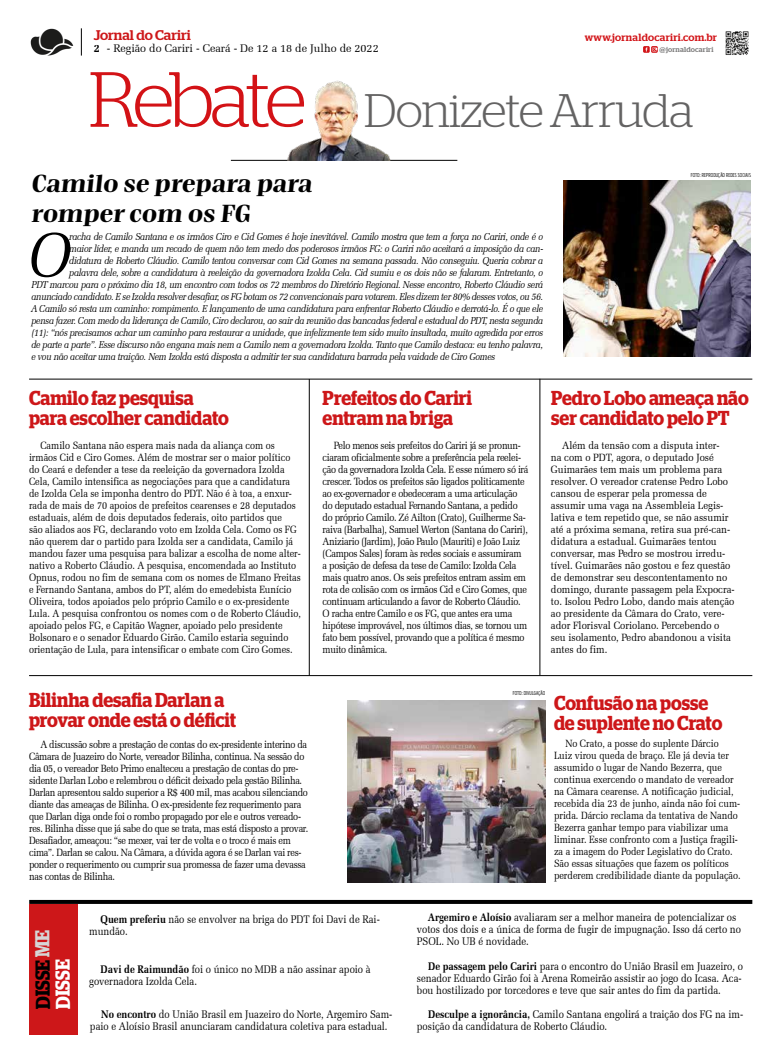
<style>
.page{position:relative;width:780px;height:1063px;background:#fff}
.page>*{position:absolute;margin:0;border:0;box-sizing:border-box;transform-origin:0 0}
.t1{font:italic 62.4px "Zapf Elliptical 711 BT";color:#000;scale:.9 1}
.t2{font:300 47px "Stag";letter-spacing:-.02em;color:#646363}
.t3{font:800 23px/30px "Bridge Head";color:#000;scale:1.22 1}
.t4{font:600 20.2px/20px "Stag";color:#cd1719;scale:.89 1}
.t5{font:600 20.2px/20px "Stag";color:#000;scale:.89 1}
.t6{font:500 14px "Stag";color:#cd1719}
.t7{font:11px/12px "Zapf Elliptical 711 BT";color:#000;scale:.88 1}
.t8{font:11px "Zapf Elliptical 711 BT";color:#000}
.t9{font:700 11px "Zapf Elliptical 711 BT";color:#000}
.t10{font:10.5px/12px "Zapf Elliptical 711 BT";letter-spacing:-.03em;color:#000;scale:.88 1}
.t11{font:10.5px/12px "Zapf Elliptical 711 BT";color:#000;scale:.88 1}
.t12{font:10.5px/12px "Zapf Elliptical 711 BT";color:#000;scale:.92 1}
.t13{font:500 10.4px "Stag";letter-spacing:.025em;color:#d21418}
.t14{font:italic 10px "Zapf Elliptical 711 BT";letter-spacing:-.03em;color:#000;scale:.9 1}
.t15{font:500 7.2px "Stag";letter-spacing:.025em;color:#7c7b7b}
.t16{font:300 5.3px "Antenna Extra Cond";letter-spacing:.025em;color:#000}
.s1{font-size:78px;color:#d31216}
.s2{color:#d6d6d6}
.s3{color:#fff}
.s4{font-weight:700}
</style>
<div class="page">
<img style="left:30px;top:28px;width:43px;height:28px">
<svg style="left:81px;top:28px;width:1px;height:28px"></svg>
<img style="left:725px;top:31px;width:24px;height:24px">
<div style="left:643px;top:46px;width:6px;height:7px;background:#d21418"></div>
<svg style="left:651px;top:46px;width:6px;height:7px"></svg>
<svg style="left:645px;top:47px;width:12px;height:5px"></svg>
<hr style="left:231px;top:160px;width:226px;height:1px;background:#000">
<img style="left:285px;top:80px;width:109px;height:80px">
<hr style="left:29px;top:379px;width:723px;height:1px;background:#000">
<hr style="left:29px;top:675px;width:723px;height:1px;background:#000">
<svg style="left:29px;top:900px;width:723px;height:4px;background:#040404"></svg>
<hr style="left:309px;top:379px;width:1px;height:297px;background:#000">
<hr style="left:539px;top:379px;width:1px;height:296px;background:#000">
<div style="left:29px;top:904px;width:49px;height:130px;background:#cd1719"></div>
<img style="left:563px;top:181px;width:187px;height:175px">
<img style="left:347px;top:700px;width:198px;height:182px">
<h3 class="t6" style="left:94px;top:27px;width:98px">Jornal do Cariri</h3>
<p class="t8" style="left:107px;top:42px;width:273px">- Região do Cariri - Ceará - De 12 a 18 de Julho de 2022</p>
<p class="t13" style="left:584px;top:32px;width:134px">www.jornaldocariri.com.br</p>
<p class="t9" style="left:94px;top:42px;width:8px">2</p>
<p class="t15" style="left:659px;top:45px;width:55px">@jornaldocariri</p>
<h2 class="t2" style="left:89px;top:84px;width:606px"><span class="s1">Rebate</span> Donizete Arruda</h2>
<h3 class="t3" style="left:31px;top:168px;width:234px">Camilo se prepara para romper com os FG</h3>
<h1 class="t1" style="left:28px;top:218px;width:49px">O</h1>
<p class="t14" style="left:69px;top:231px;width:528px">racha de Camilo Santana e os irmãos Ciro e Cid Gomes é hoje inevitável. Camilo mostra que tem a força no Cariri, onde é o</p>
<p class="t14" style="left:69px;top:243px;width:528px">maior líder, e manda um recado de quem não tem medo dos poderosos irmãos FG: o Cariri não aceitará a imposição da can-</p>
<p class="t14" style="left:69px;top:255px;width:528px">didatura de Roberto Cláudio. Camilo tentou conversar com Cid Gomes na semana passada. Não conseguiu. Queria cobrar a</p>
<p class="t14" style="left:69px;top:267px;width:528px">palavra dele, sobre a candidatura à reeleição da governadora Izolda Cela. Cid sumiu e os dois não se falaram. Entretanto, o</p>
<p class="t14" style="left:31px;top:279px;width:570px">PDT marcou para o próximo dia 18, um encontro com todos os 72 membros do Diretório Regional. Nesse encontro, Roberto Cláudio será</p>
<p class="t14" style="left:31px;top:291px;width:570px">anunciado candidato. E se Izolda resolver desafiar, os FG botam os 72 convencionais para votarem. Eles dizem ter 80% desses votos, ou 56.</p>
<p class="t14" style="left:31px;top:303px;width:570px">A Camilo só resta um caminho: rompimento. E lançamento de uma candidatura para enfrentar Roberto Cláudio e derrotá-lo. É o que ele</p>
<p class="t14" style="left:31px;top:315px;width:570px">pensa fazer. Com medo da liderança de Camilo, Ciro declarou, ao sair da reunião das bancadas federal e estadual do PDT, nesta segunda</p>
<p class="t14" style="left:31px;top:327px;width:570px">(11): “nós precisamos achar um caminho para restaurar a unidade, que infelizmente tem sido muito insultada, muito agredida por erros</p>
<p class="t14" style="left:31px;top:339px;width:570px">de parte a parte”. Esse discurso não engana mais nem a Camilo nem a governadora Izolda. Tanto que Camilo destaca: eu tenho palavra,</p>
<p class="t14" style="left:31px;top:351px;width:517px">e vou não aceitar uma traição. Nem Izolda está disposta a admitir ter sua candidatura barrada pela vaidade de Ciro Gomes</p>
<p class="t16" style="left:690px;top:172px;width:62px">FOTO: REPRODUÇÃO REDES SOCIAIS</p>
<h3 class="t4" style="left:29px;top:388px;width:226px">Camilo faz pesquisa para escolher candidato</h3>
<h3 class="t4" style="left:322px;top:388px;width:169px">Prefeitos do Cariri entram na briga</h3>
<h3 class="t4" style="left:551px;top:388px;width:223px">Pedro Lobo ameaça não ser candidato pelo PT</h3>
<p class="t11" style="left:29px;top:439px;width:310px;text-indent:11px">Camilo Santana não espera mais nada da aliança com os irmãos Cid e Ciro Gomes. Além de mostrar ser o maior político do Ceará e defender a tese da reeleição da governadora Izolda Cela, Camilo intensifica as negociações para que a candidatura de Izolda Cela se imponha dentro do PDT. Não é à toa, a enxur&shy;rada de mais de 70 apoios de prefeitos cearenses e 28 deputados estaduais, além de dois deputados federais, oito partidos que<br>são aliados aos FG, declarando voto em Izolda Cela. Como os FG não querem dar o partido para Izolda ser a candidata, Camilo já mandou fazer uma pesquisa para balizar a escolha de nome alter&shy;nativo a Roberto Cláudio. A pesquisa, encomendada ao Instituto Opnus, rodou no fim de semana com os nomes de Elmano Freitas e Fernando Santana, ambos do PT, além do emedebista Eunício Oliveira, todos apoiados pelo próprio Camilo e o ex-presidente Lula. A pesquisa confrontou os nomes com o de Roberto Cláudio, apoiado pelos FG, e Capitão Wagner, apoiado pelo presidente Bolsonaro e o senador Eduardo Girão. Camilo estaria seguindo orientação de Lula, para intensificar o embate com Ciro Gomes.</p>
<p class="t10" style="left:322px;top:439px;width:235px;text-indent:11px">Pelo menos seis prefeitos do Cariri já se pronun&shy;ciaram oficialmente sobre a preferência pela reelei&shy;ção da governadora Izolda Cela. E esse número só irá crescer. Todos os prefeitos são ligados politicamente ao ex-governador e obedeceram a uma articulação do deputado estadual Fernando Santana, a pedido do próprio Camilo. Zé Ailton (Crato), Guilherme Sa&shy;raiva (Barbalha), Samuel Werton (Santana do Cariri), Aniziario (Jardim), João Paulo (Mauriti) e João Luiz (Campos Sales) foram às redes sociais e assumiram a posição de defesa da tese de Camilo: Izolda Cela mais quatro anos. Os seis prefeitos entram assim em rota de colisão com os irmãos Cid e Ciro Gomes, que continuam articulando a favor de Roberto Cláudio.<br>O racha entre Camilo e os FG, que antes era uma hipótese improvável, nos últimos dias, se tornou um fato bem possível, provando que a política é mesmo muito dinâmica.</p>
<p class="t12" style="left:551px;top:439px;width:201px;text-indent:11px">Além da tensão com a disputa inter-<br>na com o PDT, agora, o deputado José Guimarães tem mais um problema para resolver. O vereador cratense Pedro Lobo cansou de esperar pela promessa de assumir uma vaga na Assembleia Legis&shy;lativa e tem repetido que, se não assumir até a próxima semana, retira sua pré-can&shy;didatura a estadual. Guimarães tentou conversar, mas Pedro se mostrou irredu&shy;tível. Guimarães não gostou e fez questão de demonstrar seu descontentamento no domingo, durante passagem pela Expocra&shy;to. Isolou Pedro Lobo, dando mais atenção ao presidente da Câmara do Crato, vere&shy;ador Florisval Coriolano. Percebendo o seu isolamento, Pedro abandonou a visita antes do fim.</p>
<p class="t16" style="left:512px;top:690px;width:34px">FOTO: DIVULGAÇÃO</p>
<h3 class="t4" style="left:29px;top:690px;width:234px">Bilinha desafia Darlan a provar onde está o déficit</h3>
<h3 class="t4" style="left:554px;top:692px;width:191px">Confusão na posse de suplente no Crato</h3>
<p class="t10" style="left:29px;top:738px;width:319px;text-indent:11px">A discussão sobre a prestação de contas do ex-presidente interino da Câmara de Juazeiro do Norte, vereador Bilinha, continua. Na sessão do dia 05, o vereador Beto Primo enalteceu a prestação de contas do pre&shy;sidente Darlan Lobo e relembrou o déficit deixado pela gestão Bilinha.<br>Darlan apresentou saldo superior a R$ 400 mil, mas acabou silenciando diante das ameaças de Bilinha. O ex-presidente fez requerimento para que Darlan diga onde foi o rombo propagado por ele e outros vereado&shy;res. Bilinha disse que já sabe do que se trata, mas está disposto a provar.<br>Desafiador, ameaçou: “se mexer, vai ter de volta e o troco é mais em cima”. Darlan se calou. Na Câmara, a dúvida agora é se Darlan vai res&shy;ponder o requerimento ou cumprir sua promessa de fazer uma devassa nas contas de Bilinha.</p>
<p class="t11" style="left:554px;top:737px;width:214px;text-indent:11px">No Crato, a posse do suplente Dárcio<br>Luiz virou queda de braço. Ele já devia ter assumido o lugar de Nando Bezerra, que continua exercendo o mandato de vereador na Câmara cearense. A notificação judicial, recebida dia 23 de junho, ainda não foi cum&shy;prida. Dárcio reclama da tentativa de Nando Bezerra ganhar tempo para viabilizar uma liminar. Esse confronto com a Justiça fragili&shy;za a imagem do Poder Legislativo do Crato.<br>São essas situações que fazem os políticos perderem credibilidade diante da população.</p>
<h3 class="t5" style="left:33px;top:1009px;width:90px;rotate:-91deg">DISSE <span class="s2">ME<br></span><span class="s3">DISSE</span></h3>
<p class="t7" style="left:89px;top:913px;width:332px;text-indent:11px"><span class="s4">Quem preferiu</span> não se envolver na briga do PDT foi Davi de Rai&shy;mundão.</p>
<p class="t7" style="left:417px;top:911px;width:370px;text-indent:11px"><span class="s4">Argemiro e Aloísio</span> avaliaram ser a melhor maneira de potencializar os votos dos dois e a única de forma de fugir de impugnação. Isso dá certo no<br>PSOL. No UB é novidade.</p>
<p class="t7" style="left:89px;top:964px;width:321px;text-indent:11px"><span class="s4">Davi de Raimundão</span> foi o único no MDB a não assinar apoio à governadora Izolda Cela.</p>
<p class="t7" style="left:90px;top:1008px;width:345px;text-indent:11px"><span class="s4">No encontro</span> do União Brasil em Juazeiro do Norte, Argemiro Sam&shy;paio e Aloísio Brasil anunciaram candidatura coletiva para estadual.</p>
<p class="t7" style="left:417px;top:960px;width:372px;text-indent:11px"><span class="s4">De passagem pelo Cariri</span> para o encontro do União Brasil em Juazeiro, o senador Eduardo Girão foi à Arena Romeirão assistir ao jogo do Icasa. Aca&shy;bou hostilizado por torcedores e teve que sair antes do fim da partida.</p>
<p class="t7" style="left:417px;top:1008px;width:372px;text-indent:11px"><span class="s4">Desculpe a ignorância,</span> Camilo Santana engolirá a traição dos FG na im&shy;posição da candidatura de Roberto Cláudio.</p>
</div>
